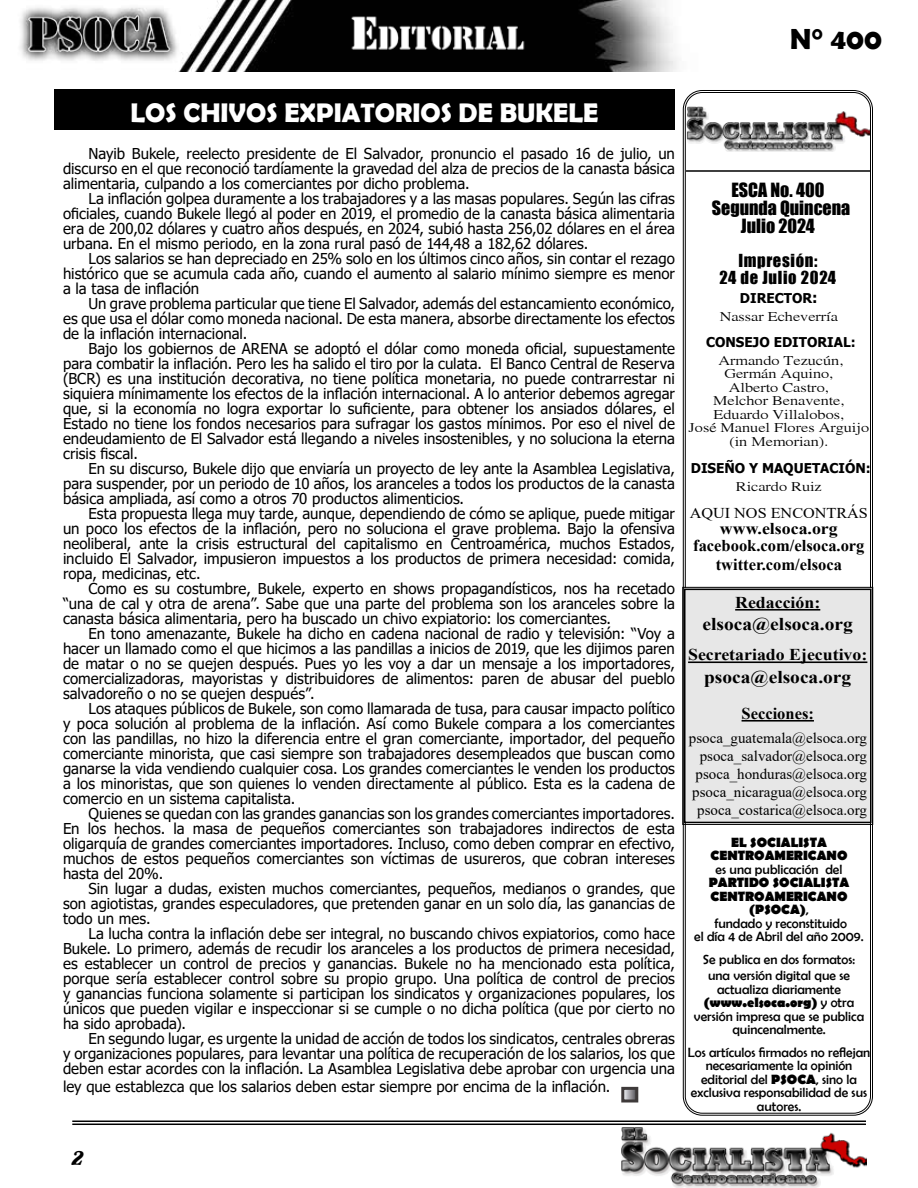
<style>
.page{position:relative;width:918px;height:1188px;background:#fff}
.page>*{position:absolute;margin:0;border:0;box-sizing:border-box;transform-origin:0 0}
.t1{font:700 28.5px "Berlin Sans FB Demi";color:#000}
.t2{font:700 27px "Berlin Sans FB Demi";color:#fff}
.t3{font:21px "Flamenco D";color:#000}
.t4{font:18px/18px "Impact";color:#000;text-align:center}
.t5{font:700 18px "Times New Roman";color:#000;scale:1.08 1}
.t6{font:700 16.5px/16.5px "Times New Roman";color:#000;text-align:center;scale:1.08 1}
.t7{font:700 16.5px "Times New Roman";color:#000}
.t8{font:16.5px/16.5px "Impact";letter-spacing:.04em;color:#000;text-align:center}
.t9{font:15px/15px "Tahoma";color:#000;text-align:justify}
.t10{font:15px/18px "Times New Roman";color:#000;text-align:right}
.t11{font:15px "Times New Roman";color:#000;scale:1.08 1}
.t12{font:13.5px/13.5px "Berlin Sans FB";color:#000;text-align:center}
.t13{font:13.5px/13.5px "Xerox Serif Wide FC";color:#000;text-align:center}
.t14{font:700 13.5px "Tahoma";color:#000}
.t15{font:700 13.5px/13.5px "Berlin Sans FB";color:#000;text-align:center}
.s1{font-size:15px}
.s2{font-weight:700}
</style>
<div class="page">
<hr style="left:72px;top:1121px;width:794px;height:1px;background:#000">
<hr style="left:72px;top:1124px;width:794px;height:1px;background:#000">
<img style="left:621px;top:1127px;width:245px;height:61px">
<img style="left:20px;top:0;width:657px;height:72px">
<div style="left:682px;top:587px;width:191px;height:238px;background:#e7e7e7"></div>
<div style="left:684px;top:589px;width:188px;height:234px;border:2px solid #000"></div>
<img style="left:687px;top:106px;width:182px;height:46px">
<hr style="left:686px;top:170px;width:185px;height:2px;background:#000">
<svg style="left:625px;top:1091px;width:9px;height:7px"></svg>
<div style="left:621px;top:1087px;width:17px;height:15px;border:3px solid #3e3a3a"></div>
<div style="left:54px;top:89px;width:621px;height:41px;background:#000"></div>
<h1 class="t1" style="left:790px;top:23px;width:93px">N° 400</h1>
<h2 class="t2" style="left:131px;top:97px;width:469px">LOS CHIVOS EXPIATORIOS DE BUKELE</h2>
<p class="t9" style="left:63px;top:147px;width:614px;text-indent:26px">Nayib Bukele, reelecto presidente de El Salvador, pronuncio el pasado 16 de julio, un discurso en el que reconoció tardíamente la gravedad del alza de precios de la canasta básica alimentaria, culpando a los comerciantes por dicho problema.</p>
<p class="t9" style="left:63px;top:192px;width:614px;text-indent:26px">La inflación golpea duramente a los trabajadores y a las masas populares. Según las cifras oficiales, cuando Bukele llegó al poder en 2019, el promedio de la canasta básica alimentaria era de 200,02 dólares y cuatro años después, en 2024, subió hasta 256,02 dólares en el área urbana. En el mismo periodo, en la zona rural pasó de 144,48 a 182,62 dólares.</p>
<p class="t9" style="left:63px;top:252px;width:614px;text-indent:26px">Los salarios se han depreciado en 25% solo en los últimos cinco años, sin contar el rezago histórico que se acumula cada año, cuando el aumento al salario mínimo siempre es menor a la tasa de inflación</p>
<p class="t9" style="left:63px;top:297px;width:614px;text-indent:26px">Un grave problema particular que tiene El Salvador, además del estancamiento económico, es que usa el dólar como moneda nacional. De esta manera, absorbe directamente los efectos de la inflación internacional.</p>
<p class="t9" style="left:63px;top:342px;width:614px;text-indent:26px">Bajo los gobiernos de ARENA se adoptó el dólar como moneda oficial, supuestamente para combatir la inflación. Pero les ha salido el tiro por la culata. El Banco Central de Reserva (BCR) es una institución decorativa, no tiene política monetaria, no puede contrarrestar ni siquiera mínimamente los efectos de la inflación internacional. A lo anterior debemos agregar que, si la economía no logra exportar lo suficiente, para obtener los ansiados dólares, el Estado no tiene los fondos necesarios para sufragar los gastos mínimos. Por eso el nivel de endeudamiento de El Salvador está llegando a niveles insostenibles, y no soluciona la eterna crisis fiscal.</p>
<p class="t9" style="left:63px;top:462px;width:614px;text-indent:26px">En su discurso, Bukele dijo que enviaría un proyecto de ley ante la Asamblea Legislativa, para suspender, por un periodo de 10 años, los aranceles a todos los productos de la canasta básica ampliada, así como a otros 70 productos alimenticios.</p>
<p class="t9" style="left:63px;top:507px;width:614px;text-indent:26px">Esta propuesta llega muy tarde, aunque, dependiendo de cómo se aplique, puede mitigar un poco los efectos de la inflación, pero no soluciona el grave problema. Bajo la ofensiva neoliberal, ante la crisis estructural del capitalismo en Centroamérica, muchos Estados, incluido El Salvador, impusieron impuestos a los productos de primera necesidad: comida, ropa, medicinas, etc.</p>
<p class="t9" style="left:63px;top:582px;width:614px;text-indent:26px">Como es su costumbre, Bukele, experto en shows propagandísticos, nos ha recetado “una de cal y otra de arena”. Sabe que una parte del problema son los aranceles sobre la canasta básica alimentaria, pero ha buscado un chivo expiatorio: los comerciantes.</p>
<p class="t9" style="left:63px;top:627px;width:614px;text-indent:26px">En tono amenazante, Bukele ha dicho en cadena nacional de radio y televisión: “Voy a hacer un llamado como el que hicimos a las pandillas a inicios de 2019, que les dijimos paren de matar o no se quejen después. Pues yo les voy a dar un mensaje a los importadores, comercializadoras, mayoristas y distribuidores de alimentos: paren de abusar del pueblo salvadoreño o no se quejen después”.</p>
<p class="t9" style="left:63px;top:702px;width:614px;text-indent:26px">Los ataques públicos de Bukele, son como llamarada de tusa, para causar impacto político y poca solución al problema de la inflación. Así como Bukele compara a los comerciantes con las pandillas, no hizo la diferencia entre el gran comerciante, importador, del pequeño comerciante minorista, que casi siempre son trabajadores desempleados que buscan como ganarse la vida vendiendo cualquier cosa. Los grandes comerciantes le venden los productos a los minoristas, que son quienes lo venden directamente al público. Esta es la cadena de comercio en un sistema capitalista.</p>
<p class="t9" style="left:63px;top:807px;width:614px;text-indent:26px">Quienes se quedan con las grandes ganancias son los grandes comerciantes importadores.<br>En los hechos. la masa de pequeños comerciantes son trabajadores indirectos de esta oligarquía de grandes comerciantes importadores. Incluso, como deben comprar en efectivo, muchos de estos pequeños comerciantes son víctimas de usureros, que cobran intereses hasta del 20%.</p>
<p class="t9" style="left:63px;top:882px;width:614px;text-indent:26px">Sin lugar a dudas, existen muchos comerciantes, pequeños, medianos o grandes, que son agiotistas, grandes especuladores, que pretenden ganar en un solo día, las ganancias de todo un mes.</p>
<p class="t9" style="left:63px;top:927px;width:614px;text-indent:26px">La lucha contra la inflación debe ser integral, no buscando chivos expiatorios, como hace Bukele. Lo primero, además de recudir los aranceles a los productos de primera necesidad, es establecer un control de precios y ganancias. Bukele no ha mencionado esta política, porque sería establecer control sobre su propio grupo. Una política de control de precios y ganancias funciona solamente si participan los sindicatos y organizaciones populares, los únicos que pueden vigilar e inspeccionar si se cumple o no dicha política (que por cierto no ha sido aprobada).</p>
<p class="t9" style="left:63px;top:1032px;width:613px;text-indent:26px">En segundo lugar, es urgente la unidad de acción de todos los sindicatos, centrales obreras y organizaciones populares, para levantar una política de recuperación de los salarios, los que deben estar acordes con la inflación. La Asamblea Legislativa debe aprobar con urgencia una</p>
<p class="t9" style="left:63px;top:1080px;width:549px">ley que establezca que los salarios deben estar siempre por encima de la inflación.</p>
<p class="t4" style="left:712px;top:180px;width:140px">ESCA No. 400<br>Segunda Quincena<br>Julio 2024</p>
<p class="t8" style="left:720px;top:252px;width:118px">Impresión:<br>24 de Julio 2024</p>
<p class="t14" style="left:740px;top:289px;width:79px">DIRECTOR<span class="s1">:</span></p>
<p class="t13" style="left:720px;top:310px;width:120px">Nassar Echeverría</p>
<p class="t14" style="left:706px;top:332px;width:151px">CONSEJO EDITORIAL:</p>
<p class="t13" style="left:689px;top:353px;width:182px">Armando Tezucún,<br>Germán Aquino,<br>Alberto Castro,<br>Melchor Benavente,<br>Eduardo Villalobos,<br>José Manuel Flores Arguijo (in Memorian).</p>
<p class="t14" style="left:691px;top:458px;width:181px">DISEÑO Y MAQUETACIÓN:</p>
<p class="t13" style="left:736px;top:479px;width:87px">Ricardo Ruiz</p>
<p class="t11" style="left:690px;top:502px;width:166px">AQUI NOS ENCONTRÁS</p>
<p class="t6" style="left:693px;top:520px;width:160px">www.elsoca.org facebook.com/elsoca.org</p>
<p class="t7" style="left:716px;top:553px;width:128px">twitter.com/elsoca</p>
<p class="t6" style="left:735px;top:594px;width:80px">Redacción:</p>
<p class="t5" style="left:703px;top:611px;width:141px">elsoca@elsoca.org</p>
<p class="t6" style="left:688px;top:646px;width:168px">Secretariado Ejecutivo:</p>
<p class="t5" style="left:704px;top:664px;width:138px">psoca@elsoca.org</p>
<p class="t7" style="left:742px;top:702px;width:74px">Secciones:</p>
<p class="t10" style="left:689px;top:728px;width:180px">psoca_guatemala@elsoca.org psoca_salvador@elsoca.org psoca_honduras@elsoca.org psoca_nicaragua@elsoca.org psoca_costarica@elsoca.org</p>
<p class="t15" style="left:711px;top:836px;width:138px">EL SOCIALISTA<br>CENTROAMERICANO</p>
<p class="t12" style="left:716px;top:862px;width:128px">es una publicación del</p>
<p class="t12" style="left:694px;top:876px;width:171px"><span class="s2">PARTIDO SOCIALISTA<br>CENTROAMERICANO (PSOCA)</span>,<br>fundado y reconstituido<br>el día 4 de Abril del año 2009.</p>
<p class="t12" style="left:703px;top:951px;width:154px;line-height:16.5px">Se publica en dos formatos: una versión digital que se</p>
<p class="t12" style="left:694px;top:982px;width:172px">actualiza diariamente <span class="s2">(www.elsoca.org)</span> y otra versión impresa que se publica quincenalmente.</p>
<p class="t12" style="left:688px;top:1045px;width:184px">Los artículos firmados no reflejan necesariamente la opinión editorial del <span class="s2">PSOCA</span>, sino la exclusiva responsabilidad de sus autores.</p>
<h3 class="t3" style="left:72px;top:1146px;width:13px">2</h3>
</div>
